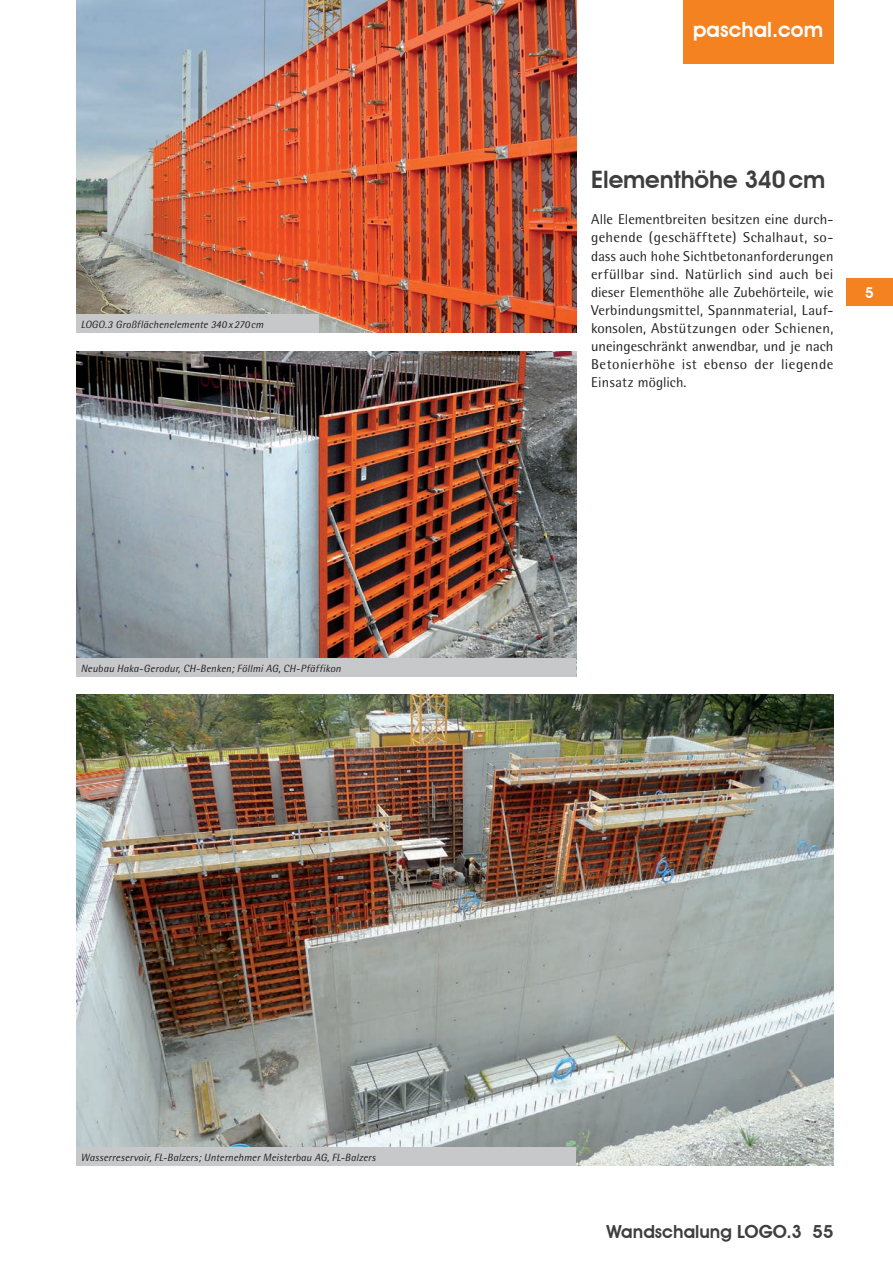
<style>
.page{position:relative;width:893px;height:1263px;background:#fff}
.page>*{position:absolute;margin:0;border:0;box-sizing:border-box;transform-origin:0 0}
.t1{font:600 24px "Avant Garde IT Cby BT";letter-spacing:-.005em;color:#3e3e3f}
.t2{font:600 21px "Avant Garde IT Cby BT";color:#fff}
.t3{font:600 18px "Avant Garde IT Cby BT";color:#3e3e3f}
.t4{font:600 15px "Avant Garde IT Cby BT";color:#fff}
.Fließtext{font:14.25px/18.1px "Rotis Semi Sans";letter-spacing:.03em;color:#231f20;text-align:justify}
.Bildunterschriften{font:italic 10.5px "Rotis Semi Sans";letter-spacing:.01em;color:#231f20}
</style>
<div class="page">
<div style="left:683px;top:0;width:150px;height:64px;background:#f58220"></div>
<img style="left:77px;top:695px;width:756px;height:470px">
<img style="left:77px;top:351px;width:499px;height:308px">
<img style="left:77px;top:0;width:499px;height:333px">
<div style="left:77px;top:1147px;width:499px;height:18px;background:#c7c8ca"></div>
<div style="left:77px;top:659px;width:499px;height:18px;background:#c7c8ca"></div>
<div style="left:77px;top:315px;width:242px;height:18px;background:#c7c8ca"></div>
<div style="left:846px;top:279px;width:47px;height:27px;background:#f58220"></div>
<p class="Bildunterschriften" style="left:81px;top:318px;width:184px">LOGO.3 Großflächenelemente 340 x270cm</p>
<p class="Bildunterschriften" style="left:81px;top:662px;width:262px">Neubau Haka-Gerodur, CH-Benken; Föllmi AG, CH-Pfäffikon</p>
<p class="Bildunterschriften" style="left:81px;top:1151px;width:297px">Wasserreservoir, FL-Balzers; Unternehmer Meisterbau AG, FL-Balzers</p>
<h2 class="t2" style="left:693px;top:17px;width:132px">paschal.com</h2>
<p class="t1" style="left:591px;top:165px;width:236px">Elementhöhe 340cm</p>
<p class="Fließtext" style="left:591px;top:210px;width:244px">Alle Elementbreiten besitzen eine durch&shy;gehende (geschäfftete) Schalhaut, so&shy;dass auch hohe Sichtbetonanforderungen erfüllbar sind. Natürlich sind auch bei dieser Elementhöhe alle Zubehörteile, wie Verbindungsmittel, Spannmaterial, Lauf&shy;konsolen, Abstützungen oder Schienen, uneingeschränkt anwendbar, und je nach Betonierhöhe ist ebenso der liegende Einsatz möglich.</p>
<p class="t4" style="left:865px;top:284px;width:10px">5</p>
<p class="t3" style="left:607px;top:1220px;width:228px">Wandschalung LOGO.3 55</p>
</div>
